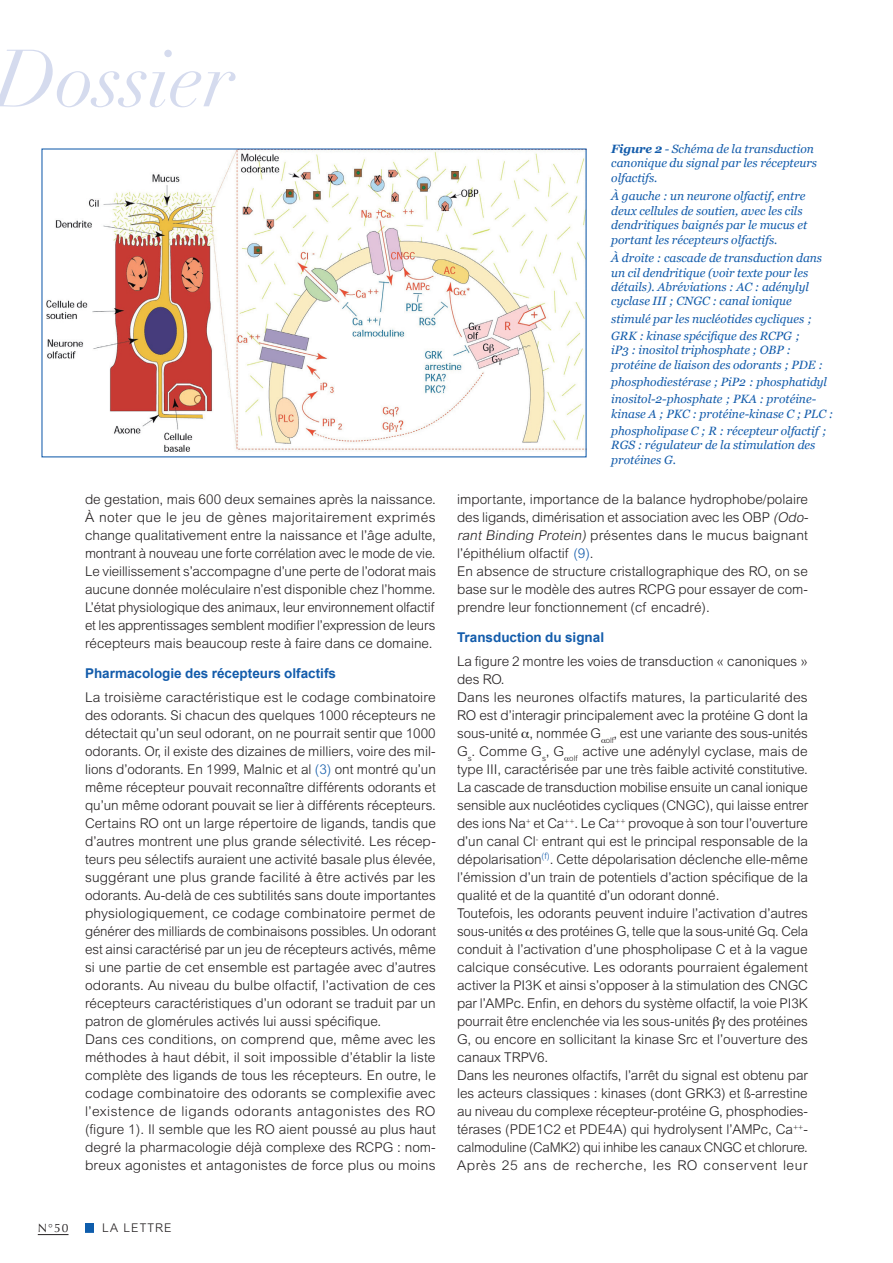
<style>
.page{position:relative;width:893px;height:1263px;background:#fff}
.page>*{position:absolute;margin:0;border:0;box-sizing:border-box;transform-origin:0 0}
.t1{font:italic 79.5px "Didot LT Std";letter-spacing:-.01em;color:#d5dbee}
.t2{font:300 13.5px/18px "Arial";color:#231f20}
.t3{font:700 13.5px "Arial";color:#135cab}
.t4{font:300 13.5px "Arial";letter-spacing:.04em;color:#231f20}
.t5{font:italic 12px/14.4px "Georgia";color:#135cab}
.t6{font:300 12px "Arial";letter-spacing:.09em;color:#231f20}
.t7{font:12px "Optima LT Std";color:#231f20}
.s1{color:#135cab}
.s2{font-weight:700}
.s3{font-style:italic}
</style>
<div class="page">
<hr style="left:38px;top:1234px;width:31px;height:1px;background:#231f20">
<svg style="left:85px;top:1224px;width:9px;height:8px"></svg>
<img style="left:47px;top:150px;width:538px;height:302px">
<h1 class="t1" style="left:-6px;top:31px;width:243px">Dossier</h1>
<p class="t2" style="left:85px;top:490px;width:353px">de gestation, mais 600 deux semaines après la naissance.<br>À noter que le jeu de gènes majoritairement exprimés change qualitativement entre la naissance et l’âge adulte, montrant à nouveau une forte corrélation avec le mode de vie.<br>Le vieillissement s’accompagne d’une perte de l’odorat mais aucune donnée moléculaire n’est disponible chez l’homme.<br>L’état physiologique des animaux, leur environnement olfactif et les apprentissages semblent modifier l’expression de leurs récepteurs mais beaucoup reste à faire dans ce domaine.</p>
<p class="t3" style="left:85px;top:664px;width:252px">Pharmacologie des récepteurs olfactifs</p>
<p class="t2" style="left:85px;top:688px;width:353px">La troisième caractéristique est le codage combinatoire des odorants. Si chacun des quelques 1000 récepteurs ne détectait qu’un seul odorant, on ne pourrait sentir que 1000 odorants. Or, il existe des dizaines de milliers, voire des mil&shy;lions d’odorants. En 1999, Malnic et al <span class="s1">(3)</span> ont montré qu’un même récepteur pouvait reconnaître différents odorants et qu’un même odorant pouvait se lier à différents récepteurs.<br>Certains RO ont un large répertoire de ligands, tandis que d’autres montrent une plus grande sélectivité. Les récep&shy;teurs peu sélectifs auraient une activité basale plus élevée, suggérant une plus grande facilité à être activés par les odorants. Au-delà de ces subtilités sans doute importantes physiologiquement, ce codage combinatoire permet de générer des milliards de combinaisons possibles. U n odorant est ainsi caractérisé par un jeu de récepteurs activés, même si une partie de cet ensemble est partagée avec d’autres odorants. Au niveau du bulbe olfactif, l’activation de ces récepteurs caractéristiques d’un odorant se traduit par un patron de glomérules activés lui aussi spécifique.<br>Dans ces conditions, on comprend que, même avec les méthodes à haut débit, il soit impossible d’établir la liste complète des ligands de tous les récepteurs. En outre, le codage combinatoire des odorants se complexifie avec l’existence de ligands odorants antagonistes des RO (figure 1). Il semble que les RO aient poussé au plus haut degré la pharmacologie déjà complexe des RCPG : nom&shy;breux agonistes et antagonistes de force plus ou moins</p>
<p class="t7" style="left:38px;top:1220px;width:32px">n°50</p>
<p class="t6" style="left:102px;top:1221px;width:71px">La lettre</p>
<p class="t5" style="left:611px;top:142px;width:207px"><span class="s2">Figure 2</span> - Schéma de la transduction canonique du signal par les récepteurs olfactifs.</p>
<p class="t5" style="left:611px;top:189px;width:197px">À gauche : un neurone olfactif, entre deux cellules de soutien, avec les cils dendritiques baignés par le mucus et portant les récepteurs olfactifs.</p>
<p class="t5" style="left:611px;top:251px;width:212px">À droite : cascade de transduction dans un cil dendritique (voir texte pour les détails). Abréviations : AC : adénylyl cyclase III ; CNGC : canal ionique</p>
<p class="t5" style="left:611px;top:310px;width:202px;line-height:17.2px">stimulé par les nucléotides cycliques ;<br>GRK : kinase spécifique des RCPG ;</p>
<p class="t5" style="left:611px;top:343px;width:213px">iP3 : inositol triphosphate ; OBP : protéine de liaison des odorants ; PDE :</p>
<p class="t5" style="left:611px;top:373px;width:217px;line-height:17.2px">phosphodiestérase ; PiP2 : phosphatidyl inositol-2-phosphate ; PKA : protéine-</p>
<p class="t5" style="left:611px;top:405px;width:224px;line-height:17.2px">kinase A ; PKC : protéine-kinase C ; PLC : phospholipase C ; R : récepteur olfactif ;</p>
<p class="t5" style="left:611px;top:438px;width:206px">RGS : régulateur de la stimulation des protéines G.</p>
<p class="t2" style="left:457px;top:490px;width:355px">importante, importance de la balance hydrophobe/polaire des ligands, dimérisation et association avec les OBP <span class="s3">(Odo&shy;rant Binding Protein)</span> présentes dans le mucus baignant l’épithélium olfactif <span class="s1">(9)</span>.<br>En absence de structure cristallographique des RO, on se base sur le modèle des autres RCPG pour essayer de com&shy;prendre leur fonctionnement (cf encadré).</p>
<p class="t3" style="left:457px;top:628px;width:149px">Transduction du signal</p>
<p class="t2" style="left:457px;top:652px;width:353px">La figure 2 montre les voies de transduction « canoniques » des RO.<br>Dans les neurones olfactifs matures, la particularité des RO est d’interagir principalement avec la protéine G dont la sous-unité , nommée G <sub>olf</sub>, est une variante des sous-unités G<sub>s</sub>. Comme G<sub>s</sub>, G <sub>olf</sub> active une adénylyl cyclase, mais de type III, caractérisée par une très faible activité constitutive.<br>La cascade de transduction mobilise ensuite un canal ionique sensible aux nucléotides cycliques (CNGC), qui laisse entrer des ions Na<sup>+</sup> et Ca<sup>++</sup>. Le Ca<sup>++</sup> provoque à son tour l’ouverture d’un canal Cl<sup>-</sup> entrant qui est le principal responsable de la dépolarisation<sup>(f)</sup>. Cette dépolarisation déclenche elle-même l’émission d’un train de potentiels d’action spécifique de la qualité et de la quantité d’un odorant donné.<br>Toutefois, les odorants peuvent induire l’activation d’autres sous-unités des protéines G, telle que la sous-unité Gq. Cela conduit à l’activation d’une phospholipase C et à la vague calcique consécutive. Les odorants pourraient également activer la PI3K et ainsi s’opposer à la stimulation des CNGC par l’AMP</p>
<p class="t2" style="left:457px;top:994px;width:352px;text-indent:57px">c. Enfin, en dehors du système olfactif, la voie PI3K pourrait être enclenchée via les sous-unités</p>
<p class="t2" style="left:457px;top:1012px;width:352px;text-indent:271px">des protéines G, ou encore en sollicitant la kinase Src et l’ouverture des canaux TRPV6.<br>Dans les neurones olfactifs, l’arrêt du signal est obtenu par les acteurs classiques : kinases (dont GRK3) et ß-arrestine au niveau du complexe récepteur-protéine G, phosphodies&shy;térases (PDE1C2 et PDE4A) qui hydrolysent l’AMP</p>
<p class="t2" style="left:457px;top:1120px;width:352px;text-align:justify;text-indent:304px">c, Ca<sup>++</sup>- calmoduline (CaM K2) qui inhibe les canaux CNGC et chlorure.<br>Après 25 ans de recherche, les RO</p>
<p class="t4" style="left:703px;top:1158px;width:106px">conservent leur</p>
</div>
